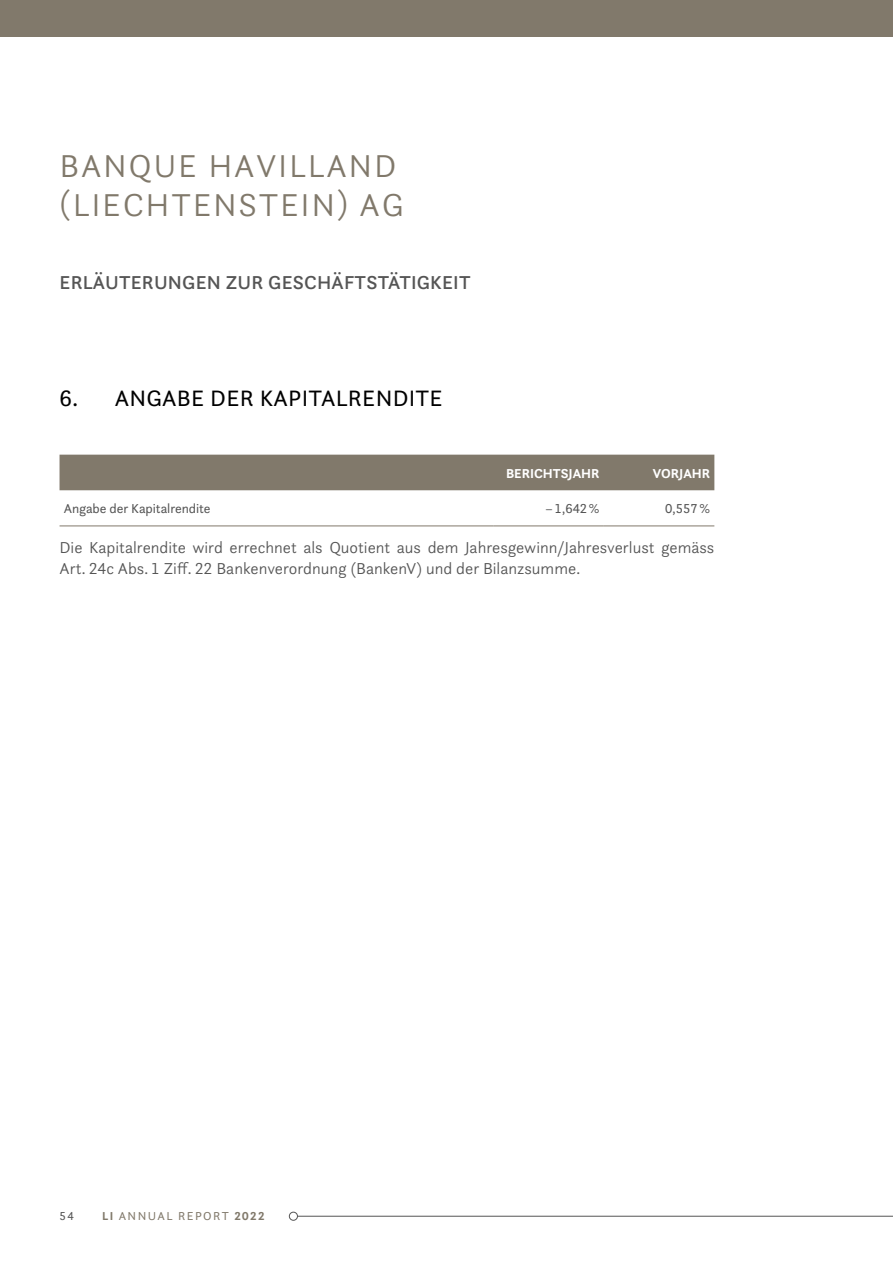
<style>
.page{position:relative;width:893px;height:1263px;background:#fff}
.page>*{position:absolute;margin:0;border:0;box-sizing:border-box;transform-origin:0 0}
.t1{font:300 33px/39px "Questa Sans";letter-spacing:.05em;color:#81796b}
.t2{font:23.25px "Questa Sans";letter-spacing:.01em;color:#000}
.t3{font:500 19.5px "Questa Sans";letter-spacing:.01em;color:#555}
.t4{font:300 16.5px/21px "Questa Sans";color:#555}
.t5{font:13.5px "Questa Sans";letter-spacing:-.005em;color:#555}
.t6{font:700 13.5px "Questa Sans";color:#fff}
.t7{font:12px "Questa Sans";letter-spacing:.12em;color:#81796b}
.t8{font:12px "Questa Sans";color:#555}
.s1{font-weight:700}
</style>
<div class="page">
<hr style="left:298px;top:1216px;width:595px;height:1px;background:#555">
<div style="left:289px;top:1212px;width:9px;height:8px;border:1px solid #555;border-radius:50%"></div>
<div style="left:0;top:0;width:893px;height:36px;background:#81796b"></div>
<div style="left:60px;top:455px;width:654px;height:35px;background:#81796b"></div>
<hr style="left:493px;top:526px;width:111px;height:1px;background:#81796b">
<hr style="left:604px;top:526px;width:110px;height:1px;background:#81796b">
<hr style="left:60px;top:526px;width:433px;height:1px;background:#81796b">
<h1 class="t1" style="left:60px;top:146px;width:346px">BANQUE HAVILLAND (LIECHTENSTEIN) AG</h1>
<p class="t3" style="left:60px;top:270px;width:413px">ERLÄUTERUNGEN ZUR GESCHÄFTSTÄTIGKEIT</p>
<h2 class="t2" style="left:60px;top:384px;width:385px">6. ANGABE DER KAPITALRENDITE</h2>
<p class="t6" style="left:506px;top:464px;width:95px">BERICHTSJAHR</p>
<p class="t6" style="left:653px;top:464px;width:59px">VORJAHR</p>
<p class="t5" style="left:64px;top:500px;width:148px">Angabe der Kapitalrendite</p>
<p class="t5" style="left:545px;top:500px;width:56px">−1,642%</p>
<p class="t5" style="left:665px;top:500px;width:47px">0,557%</p>
<p class="t4" style="left:60px;top:537px;width:656px">Die Kapitalrendite wird errechnet als Quotient aus dem Jahresgewinn/Jahresverlust gemäss<br>Art. 24c Abs.1 Ziff. 22 Bankenverordnung (BankenV) und der Bilanzsumme.</p>
<p class="t8" style="left:60px;top:1209px;width:16px">54</p>
<p class="t7" style="left:102px;top:1209px;width:164px"><span class="s1">LI</span> ANNUAL REPORT <span class="s1">2022</span></p>
</div>
